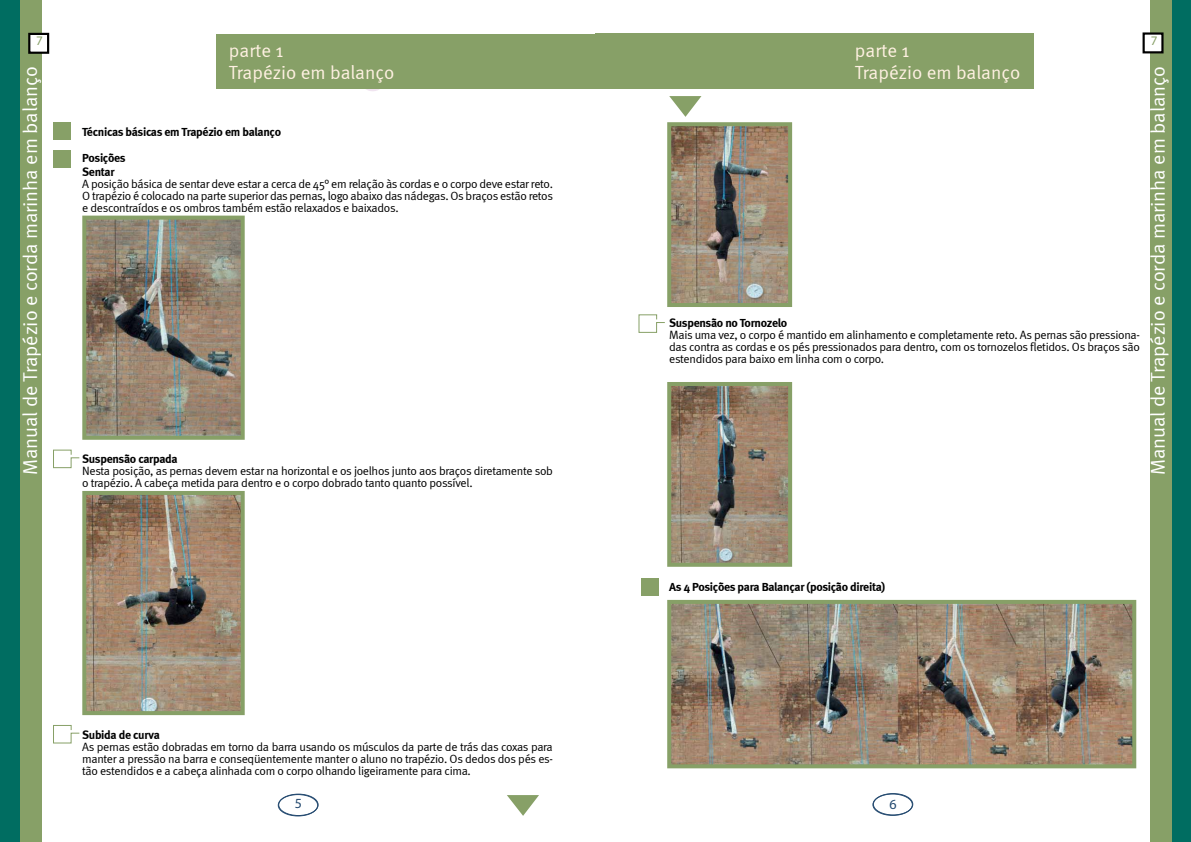
<style>
.page{position:relative;width:1191px;height:842px;background:#fff}
.page>*{position:absolute;margin:0;border:0;box-sizing:border-box;transform-origin:0 0}
.t1{font:20px "Meta Normal";color:#fff}
.t2{font:19px/22px "Meta Normal";color:#fff1e2}
.t3{font:900 14px "Meta Plus";color:#244a70}
.t4{font:900 13.1px "Meta Plus";color:#87a067}
.t5{font:12px/12px "Meta Normal";letter-spacing:-.025em;color:#000101;text-align:justify}
.t6{font:700 12px/26px "Meta";letter-spacing:-.025em;color:#000101}
</style>
<div class="page">
<div style="left:1149px;top:0;width:42px;height:842px;background:#87a067"></div>
<div style="left:1171px;top:0;width:20px;height:842px;background:#006d61"></div>
<div style="left:596px;top:33px;width:438px;height:56px;background:#87a067"></div>
<div style="left:1143px;top:34px;width:19px;height:18px;background:#fff"></div>
<div style="left:1142px;top:32px;width:21px;height:21px;border:2px solid #000"></div>
<div style="left:873px;top:793px;width:40px;height:22px;border:1px solid #244a70;border-radius:50%"></div>
<div style="left:872px;top:793px;width:41px;height:23px;border:1px solid #244a70;border-radius:50%"></div>
<svg style="left:638px;top:314px;width:27px;height:19px"></svg>
<svg style="left:669px;top:96px;width:32px;height:21px"></svg>
<img style="left:672px;top:127px;width:115px;height:175px">
<div style="left:667px;top:122px;width:125px;height:185px;border:4px solid #87a067"></div>
<img style="left:672px;top:387px;width:115px;height:175px">
<div style="left:667px;top:382px;width:125px;height:185px;border:4px solid #87a067"></div>
<img style="left:672px;top:605px;width:459px;height:158px">
<div style="left:667px;top:600px;width:469px;height:168px;border:4px solid #87a067"></div>
<div style="left:641px;top:578px;width:18px;height:17px;background:#87a067"></div>
<svg style="left:358px;top:88px;width:30px;height:3px"></svg>
<div style="left:0;top:0;width:42px;height:842px;background:#87a067"></div>
<div style="left:0;top:0;width:20px;height:842px;background:#006d61"></div>
<div style="left:216px;top:34px;width:379px;height:54px;background:#87a067"></div>
<div style="left:29px;top:34px;width:19px;height:19px;background:#fff"></div>
<div style="left:28px;top:33px;width:21px;height:21px;border:2px solid #000"></div>
<div style="left:278px;top:794px;width:40px;height:22px;border:1px solid #244a70;border-radius:50%"></div>
<div style="left:54px;top:123px;width:17px;height:17px;background:#87a067"></div>
<img style="left:87px;top:221px;width:153px;height:214px">
<div style="left:82px;top:216px;width:163px;height:224px;border:4px solid #87a067"></div>
<svg style="left:53px;top:449px;width:27px;height:20px"></svg>
<img style="left:87px;top:496px;width:153px;height:214px">
<div style="left:82px;top:491px;width:163px;height:224px;border:4px solid #87a067"></div>
<svg style="left:53px;top:725px;width:27px;height:19px"></svg>
<svg style="left:507px;top:795px;width:32px;height:21px"></svg>
<div style="left:54px;top:150px;width:17px;height:18px;background:#87a067"></div>
<p class="t4" style="left:1150px;top:33px;width:8px">7</p>
<p class="t4" style="left:36px;top:33px;width:8px">7</p>
<h2 class="t2" style="left:229px;top:40px;width:167px">parte 1<br>Trapézio em balanço</h2>
<h2 class="t2" style="left:855px;top:40px;width:167px">parte 1<br>Trapézio em balanço</h2>
<h1 class="t1" style="left:19px;top:475px;width:411px;rotate:-90deg">Manual de Trapézio e corda marinha em balanço</h1>
<h1 class="t1" style="left:1146px;top:475px;width:411px;rotate:-90deg">Manual de Trapézio e corda marinha em balanço</h1>
<p class="t6" style="left:82px;top:119px;width:200px">Técnicas básicas em Trapézio em balanço<br>Posições</p>
<p class="t6" style="left:82px;top:159px;width:34px">Sentar</p>
<p class="t5" style="left:82px;top:178px;width:472px">A posição básica de sentar deve estar a cerca de 45° em relação às cordas e o corpo deve estar reto.<br>O trapézio é colocado na parte superior das pernas, logo abaixo das nádegas. Os braços estão retos e descontraídos e os ombros também estão relaxados e baixados.</p>
<p class="t6" style="left:669px;top:309px;width:119px">Suspensão no Tornozelo</p>
<p class="t5" style="left:669px;top:328px;width:472px">Mais uma vez, o corpo é mantido em alinhamento e completamente reto. As pernas são pressiona&shy;das contra as cordas e os pés pressionados para dentro, com os tornozelos fletidos. Os braços são estendidos para baixo em linha com o corpo.</p>
<p class="t6" style="left:82px;top:446px;width:97px">Suspensão carpada</p>
<p class="t5" style="left:82px;top:465px;width:472px">Nesta posição, as pernas devem estar na horizontal e os joelhos junto aos braços diretamente sob o trapézio. A cabeça metida para dentro e o corpo dobrado tanto quanto possível.</p>
<p class="t6" style="left:82px;top:721px;width:79px">Subida de curva</p>
<p class="t5" style="left:82px;top:740px;width:472px">As pernas estão dobradas em torno da barra usando os músculos da parte de trás das coxas para manter a pressão na barra e conseqüentemente manter o aluno no trapézio. Os dedos dos pés es&shy;tão estendidos e a cabeça alinhada com o corpo olhando ligeiramente para cima.</p>
<p class="t3" style="left:295px;top:794px;width:9px">5</p>
<p class="t6" style="left:669px;top:574px;width:217px">As 4 Posições para Balançar (posição direita)</p>
<p class="t3" style="left:889px;top:796px;width:9px">6</p>
</div>
